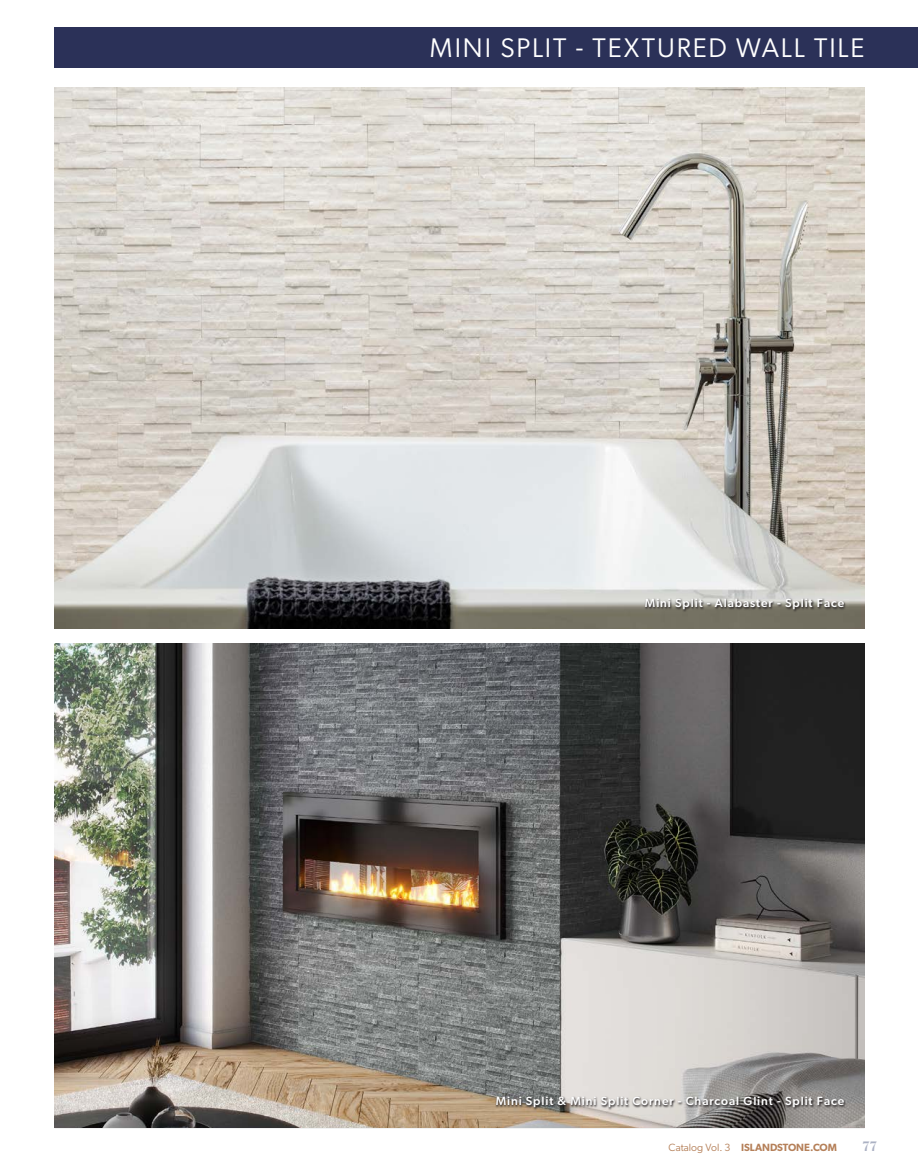
<style>
.page{position:relative;width:918px;height:1175px;background:#fff}
.page>*{position:absolute;margin:0;border:0;box-sizing:border-box;transform-origin:0 0}
.t1{font:27px "Gibson";letter-spacing:.07em;color:#fff}
.t2{font:700 13.5px "Butler";color:#abb1c3}
.Gustav_Large_Title_Text{font:500 12px "Gibson";letter-spacing:.075em;color:#fff}
.t3{font:600 10.5px "Gibson";color:#b58059}
.s1{font-weight:400}
</style>
<div class="page">
<div style="left:54px;top:27px;width:864px;height:41px;background:#2b3158"></div>
<hr style="left:55px;top:1127px;width:810px;height:1px;background:#939598">
<img style="left:55px;top:88px;width:810px;height:540px">
<svg style="left:644px;top:598px;width:202px;height:15px;background:#86847c"></svg>
<img style="left:55px;top:643px;width:810px;height:484px">
<svg style="left:495px;top:1096px;width:351px;height:14px;background:#87837f"></svg>
<p class="t1" style="left:430px;top:31px;width:436px">MINI SPLIT - TEXTURED WALL TILE</p>
<p class="Gustav_Large_Title_Text" style="left:645px;top:596px;width:201px">Mini Split - Alabaster - Split Face</p>
<p class="Gustav_Large_Title_Text" style="left:496px;top:1094px;width:350px">Mini Split &amp; Mini Split Corner - Charcoal Glint - Split Face</p>
<p class="t3" style="left:668px;top:1141px;width:170px"><span class="s1">Catalog Vol. 3</span> ISLANDSTONE.COM</p>
<p class="t2" style="left:862px;top:1137px;width:17px">77</p>
</div>
